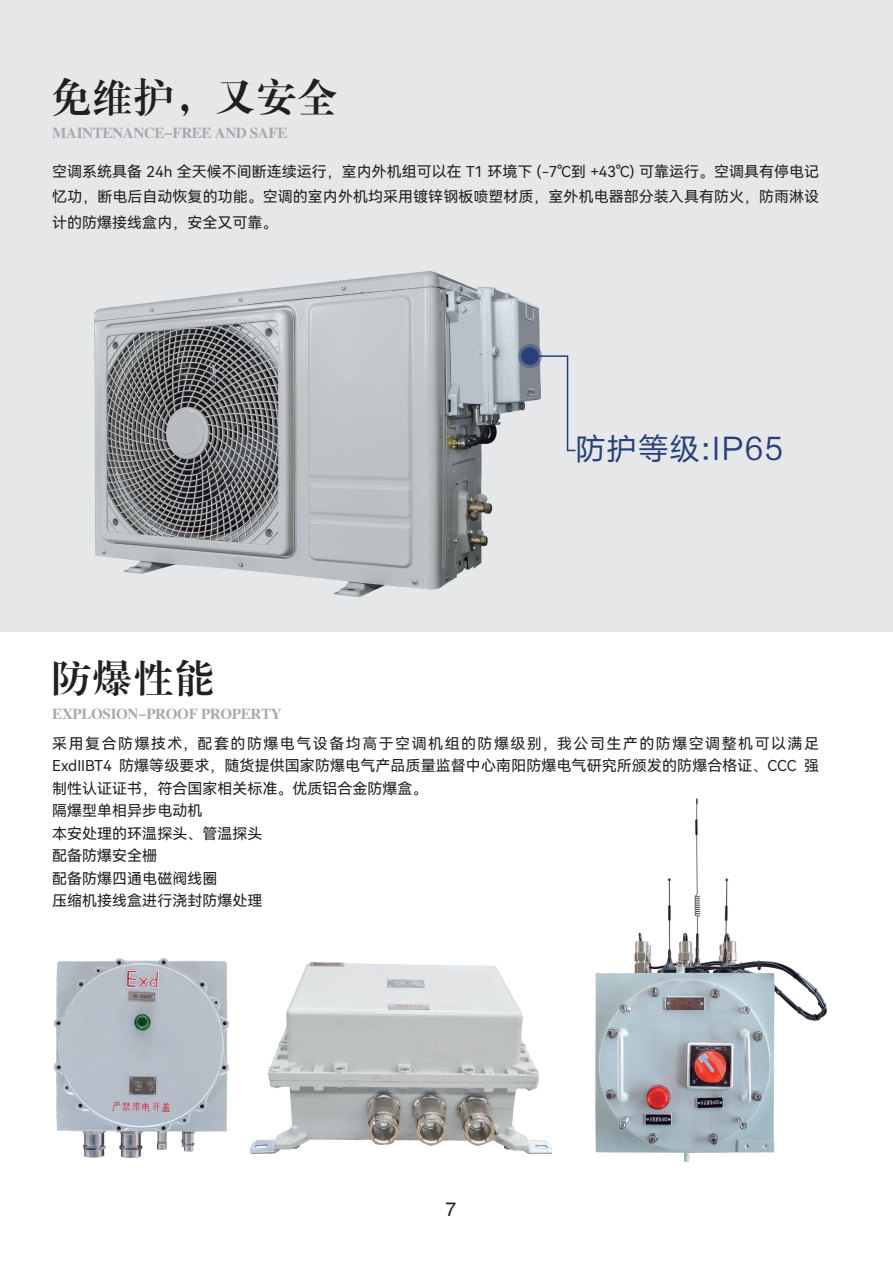
<style>
.page{position:relative;width:893px;height:1263px;background:#fff}
.page>*{position:absolute;margin:0;border:0;box-sizing:border-box;transform-origin:0 0}
.t1{font:39px "FZXBSK GBK1 0";letter-spacing:.05em;color:#231f20}
.t2{font:29.85px "FZLTHK GBK1 0";letter-spacing:.05em;color:#283f79}
.t3{font:19.5px "FZHTK GBK1 0";color:#231f20}
.t4{font:15.15px "FZXBSK GBK1 0";letter-spacing:-.025em;color:#a8a9ad}
.t5{font:15px/22.5px "Harmony OS Sans SC";letter-spacing:.005em;color:#231f20;text-align:justify}
</style>
<div class="page">
<div style="left:0;top:0;width:893px;height:631px;background:#e6e7e9"></div>
<img style="left:95px;top:272px;width:445px;height:325px">
<svg style="left:518px;top:344px;width:24px;height:24px"></svg>
<svg style="left:528px;top:355px;width:48px;height:97px"></svg>
<img style="left:55px;top:958px;width:173px;height:200px">
<img style="left:595px;top:798px;width:231px;height:363px">
<img style="left:250px;top:962px;width:301px;height:191px">
<h1 class="t1" style="left:52px;top:76px;width:286px">免维护，又安全</h1>
<p class="t4" style="left:52px;top:125px;width:237px">MAINTENANCE-FREE AND SAFE</p>
<p class="t5" style="left:52px;top:158px;width:768px;line-height:25.5px">空调系统具备 24h 全天候不间断连续运行，室内外机组可以在 T1 环境下 (-7℃到 +43℃) 可靠运行。空调具有停电记忆功，断电后自动恢复的功能。空调的室内外机均采用镀锌钢板喷塑材质，室外机电器部分装入具有防火，防雨淋设计的防爆接线盒内，安全又可靠。</p>
<h2 class="t2" style="left:575px;top:432px;width:209px">防护等级:IP65</h2>
<h1 class="t1" style="left:52px;top:657px;width:163px">防爆性能</h1>
<p class="t4" style="left:52px;top:705px;width:231px">EXPLOSION-PROOF PROPERTY</p>
<p class="t5" style="left:52px;top:732px;width:768px;text-align:left">采用复合防爆技术，配套的防爆电气设备均高于空调机组的防爆级别，我公司生产的防爆空调整机可以满足<br>ExdIIBT4 防爆等级要求，随货提供国家防爆电气产品质量监督中心南阳防爆电气研究所颁发的防爆合格证、CCC 强制性认证证书，符合国家相关标准。优质铝合金防爆盒。<br>隔爆型单相异步电动机<br>本安处理的环温探头、管温探头<br>配备防爆安全栅<br>配备防爆四通电磁阀线圈<br>压缩机接线盒进行浇封防爆处理</p>
<h3 class="t3" style="left:445px;top:1198px;width:12px">7</h3>
</div>
